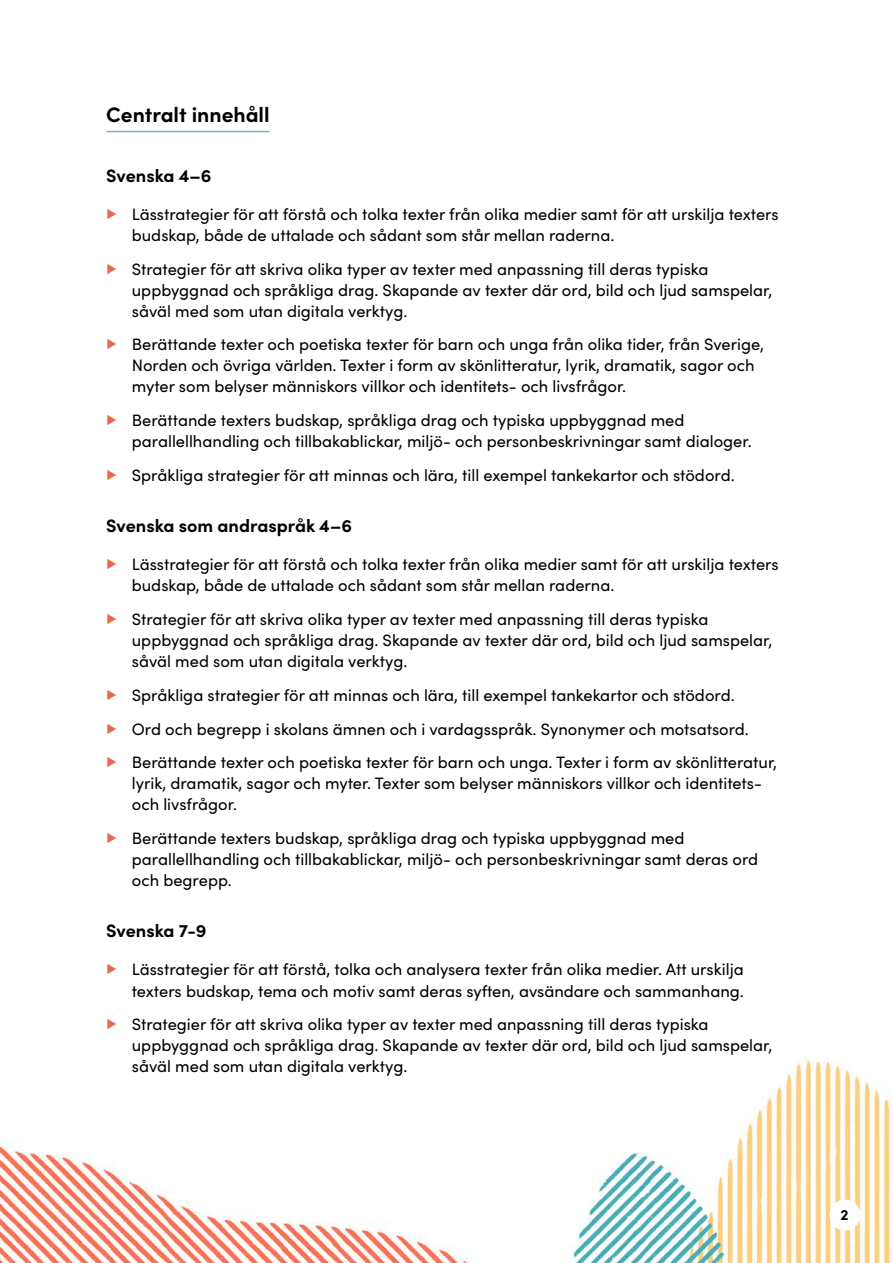
<style>
.page{position:relative;width:893px;height:1263px;background:#fff}
.page>*{position:absolute;margin:0;border:0;box-sizing:border-box;transform-origin:0 0}
.t1{font:700 21px "Sofia Pro";color:#000}
.t2{font:700 18px "Sofia Pro";color:#000}
.t3{font:16.5px/21px "Sofia Pro";color:#000}
.t4{font:700 15px "Sofia Pro";color:#000}
.s1{font-weight:700;color:#ea684f}
</style>
<div class="page">
<img style="left:0;top:130px;width:891px;height:1133px">
<div style="left:830px;top:1199px;width:30px;height:31px;background:#fff;border-radius:50%"></div>
<hr style="left:106px;top:131px;width:164px;height:1px;background:#7bb3be">
<p class="t1" style="left:106px;top:98px;width:165px">Centralt innehåll</p>
<p class="t2" style="left:106px;top:162px;width:107px">Svenska 4–6</p>
<p class="t3" style="left:132px;top:203px;width:648px;text-indent:-26px"><span class="s1">▶</span> Lässtrategier för att förstå och tolka texter från olika medier samt för att urskilja texters budskap, både de uttalade och sådant som står mellan raderna.</p>
<p class="t3" style="left:132px;top:257px;width:642px;text-indent:-26px"><span class="s1">▶</span> Strategier för att skriva olika typer av texter med anpassning till deras typiska uppbyggnad och språkliga drag. Skapande av texter där ord, bild och ljud samspelar, såväl med som utan digitala verktyg.</p>
<p class="t3" style="left:132px;top:333px;width:634px;text-indent:-26px"><span class="s1">▶</span> Berättande texter och poetiska texter för barn och unga från olika tider, från Sverige,<br>Norden och övriga världen. Texter i form av skönlitteratur, lyrik, dramatik, sagor och myter som belyser människors villkor och identitets- och livsfrågor.</p>
<p class="t3" style="left:132px;top:409px;width:621px;text-indent:-26px"><span class="s1">▶</span> Berättande texters budskap, språkliga drag och typiska uppbyggnad med parallellhandling och tillbakablickar, miljö- och personbeskrivningar samt dialoger.</p>
<p class="t3" style="left:106px;top:464px;width:630px"><span class="s1">▶</span> Språkliga strategier för att minnas och lära, till exempel tankekartor och stödord.</p>
<p class="t2" style="left:106px;top:512px;width:247px">Svenska som andraspråk 4–6</p>
<p class="t3" style="left:132px;top:553px;width:648px;text-indent:-26px"><span class="s1">▶</span> Lässtrategier för att förstå och tolka texter från olika medier samt för att urskilja texters budskap, både de uttalade och sådant som står mellan raderna.</p>
<p class="t3" style="left:132px;top:608px;width:642px;text-indent:-26px"><span class="s1">▶</span> Strategier för att skriva olika typer av texter med anpassning till deras typiska uppbyggnad och språkliga drag. Skapande av texter där ord, bild och ljud samspelar, såväl med som utan digitala verktyg.</p>
<p class="t3" style="left:106px;top:677px;width:672px;line-height:33.8px"><span class="s1">▶</span> Språkliga strategier för att minnas och lära, till exempel tankekartor och stödord.<br><span class="s1">▶</span> Ord och begrepp i skolans ämnen och i vardagsspråk. Synonymer och motsatsord.<br><span class="s1">▶</span> Berättande texter och poetiska texter för barn och unga. Texter i form av skönlitteratur,</p>
<p class="t3" style="left:132px;top:772px;width:632px">lyrik, dramatik, sagor och myter. Texter som belyser människors villkor och identitets&shy;och livsfrågor.</p>
<p class="t3" style="left:132px;top:827px;width:628px;text-indent:-26px"><span class="s1">▶</span> Berättande texters budskap, språkliga drag och typiska uppbyggnad med parallellhandling och tillbakablickar, miljö- och personbeskrivningar samt deras ord och begrepp.</p>
<p class="t2" style="left:106px;top:917px;width:102px">Svenska 7-9</p>
<p class="t3" style="left:106px;top:958px;width:639px;text-align:right"><span class="s1">▶</span> Lässtrategier för att förstå, tolka och analysera texter från olika medier. Att urskilja texters budskap, tema och motiv samt deras syften, avsändare och sammanhang.</p>
<p class="t3" style="left:132px;top:1013px;width:642px;text-indent:-26px"><span class="s1">▶</span> Strategier för att skriva olika typer av texter med anpassning till deras typiska uppbyggnad och språkliga drag. Skapande av texter där ord, bild och ljud samspelar, såväl med som utan digitala verktyg.</p>
<p class="t4" style="left:840px;top:1204px;width:10px">2</p>
</div>
